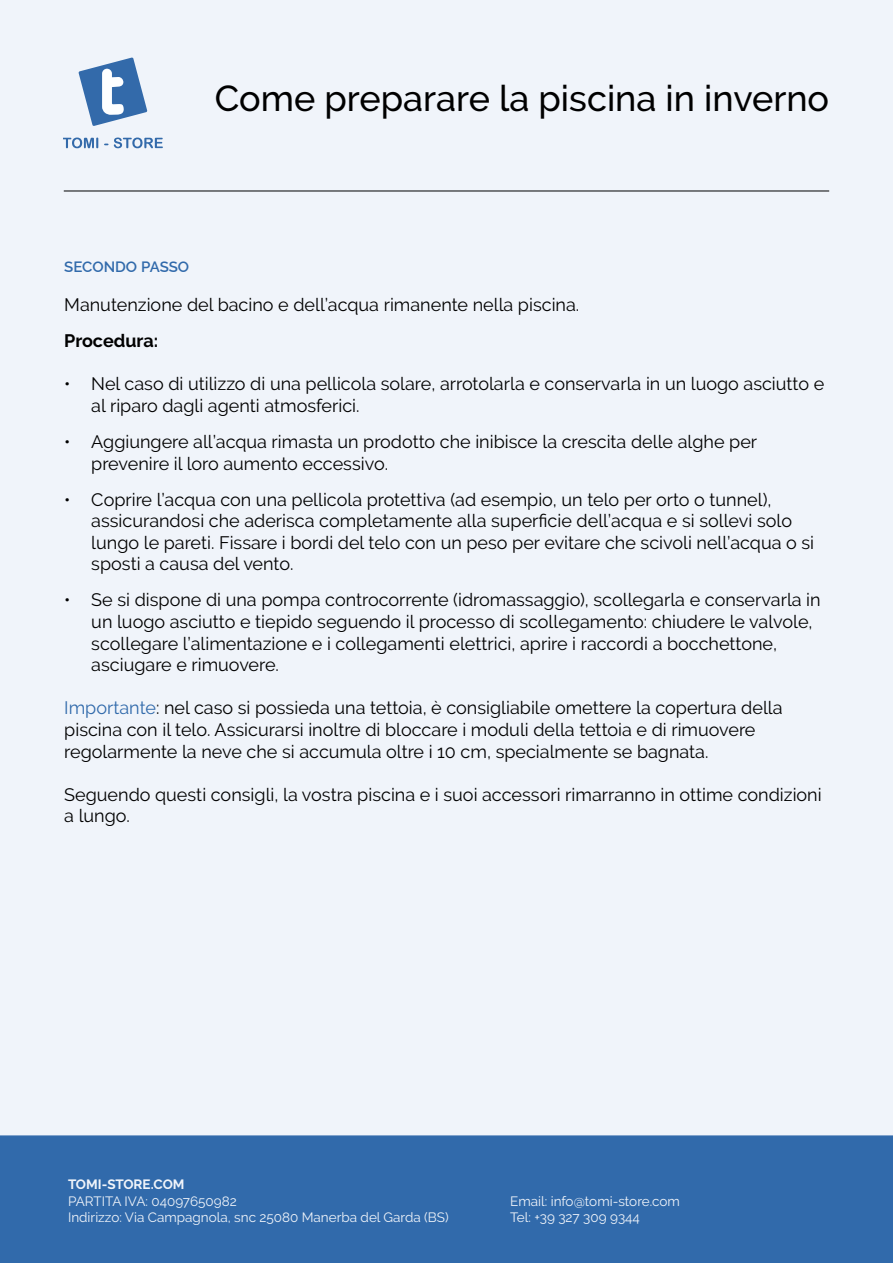
<style>
.page{position:relative;width:893px;height:1263px;background:#fff}
.page>*{position:absolute;margin:0;border:0;box-sizing:border-box;transform-origin:0 0}
.t1{font:500 36px "Raleway";color:#000}
.t2{font:18px/21.6px "Raleway";color:#000}
.t3{font:700 18px "Raleway";color:#000}
.t4{font:100 15px "Raleway";letter-spacing:-.005em;color:#316aab}
.t5{font:13.5px/16.2px "Raleway";color:#f0f4fa}
.t6{font:700 13.5px "Raleway";color:#f0f4fa}
.s1{color:#316aab}
</style>
<div class="page">
<div style="left:0;top:0;width:893px;height:1135px;background:#f0f4fa"></div>
<hr style="left:64px;top:191px;width:765px;height:1px;background:#000">
<div style="left:0;top:1135px;width:893px;height:128px;background:#316aab;border:2px solid #316aab"></div>
<svg style="left:78px;top:57px;width:69px;height:69px"></svg>
<svg style="left:63px;top:138px;width:35px;height:10px"></svg>
<svg style="left:114px;top:138px;width:48px;height:10px"></svg>
<h1 class="t1" style="left:215px;top:85px;width:616px">Come preparare la piscina in inverno</h1>
<p class="t4" style="left:64px;top:258px;width:126px">SECONDO PASSO</p>
<p class="t2" style="left:64px;top:296px;width:516px">Manutenzione del bacino e dell’acqua rimanente nella piscina.</p>
<p class="t3" style="left:64px;top:330px;width:95px">Procedura:</p>
<p class="t2" style="left:91px;top:375px;width:734px;text-indent:-27px">• Nel caso di utilizzo di una pellicola solare, arrotolarla e conservarla in un luogo asciutto e al riparo dagli agenti atmosferici.</p>
<p class="t2" style="left:91px;top:432px;width:667px;text-indent:-27px">• Aggiungere all’acqua rimasta un prodotto che inibisce la crescita delle alghe per prevenire il loro aumento eccessivo.</p>
<p class="t2" style="left:91px;top:490px;width:724px;text-indent:-27px">• Coprire l’acqua con una pellicola protettiva (ad esempio, un telo per orto o tunnel), assicurandosi che aderisca completamente alla superficie dell’acqua e si sollevi solo lungo le pareti. Fissare i bordi del telo con un peso per evitare che scivoli nell’acqua o si sposti a causa del vento.</p>
<p class="t2" style="left:91px;top:591px;width:731px;text-indent:-27px">• Se si dispone di una pompa controcorrente (idromassaggio), scollegarla e conservarla in un luogo asciutto e tiepido seguendo il processo di scollegamento: chiudere le valvole, scollegare l’alimentazione e i collegamenti elettrici, aprire i raccordi a bocchettone, asciugare e rimuovere.</p>
<p class="t2" style="left:64px;top:697px;width:720px"><span class="s1">Importante</span>: nel caso si possieda una tettoia, è consigliabile omettere la copertura della piscina con il telo. Assicurarsi inoltre di bloccare i moduli della tettoia e di rimuovere regolarmente la neve che si accumula oltre i 10 cm, specialmente se bagnata.</p>
<p class="t2" style="left:64px;top:785px;width:759px">Seguendo questi consigli, la vostra piscina e i suoi accessori rimarranno in ottime condizioni a lungo.</p>
<p class="t6" style="left:68px;top:1177px;width:118px">TOMI-STORE.COM</p>
<p class="t5" style="left:68px;top:1194px;width:382px">PARTITA IVA: 04097650982<br>Indirizzo: Via Campagnola, snc 25080 Manerba del Garda (BS)</p>
<p class="t5" style="left:510px;top:1194px;width:171px">Email: info@tomi-store.com<br>Tel: +39 327 309 9344</p>
</div>
